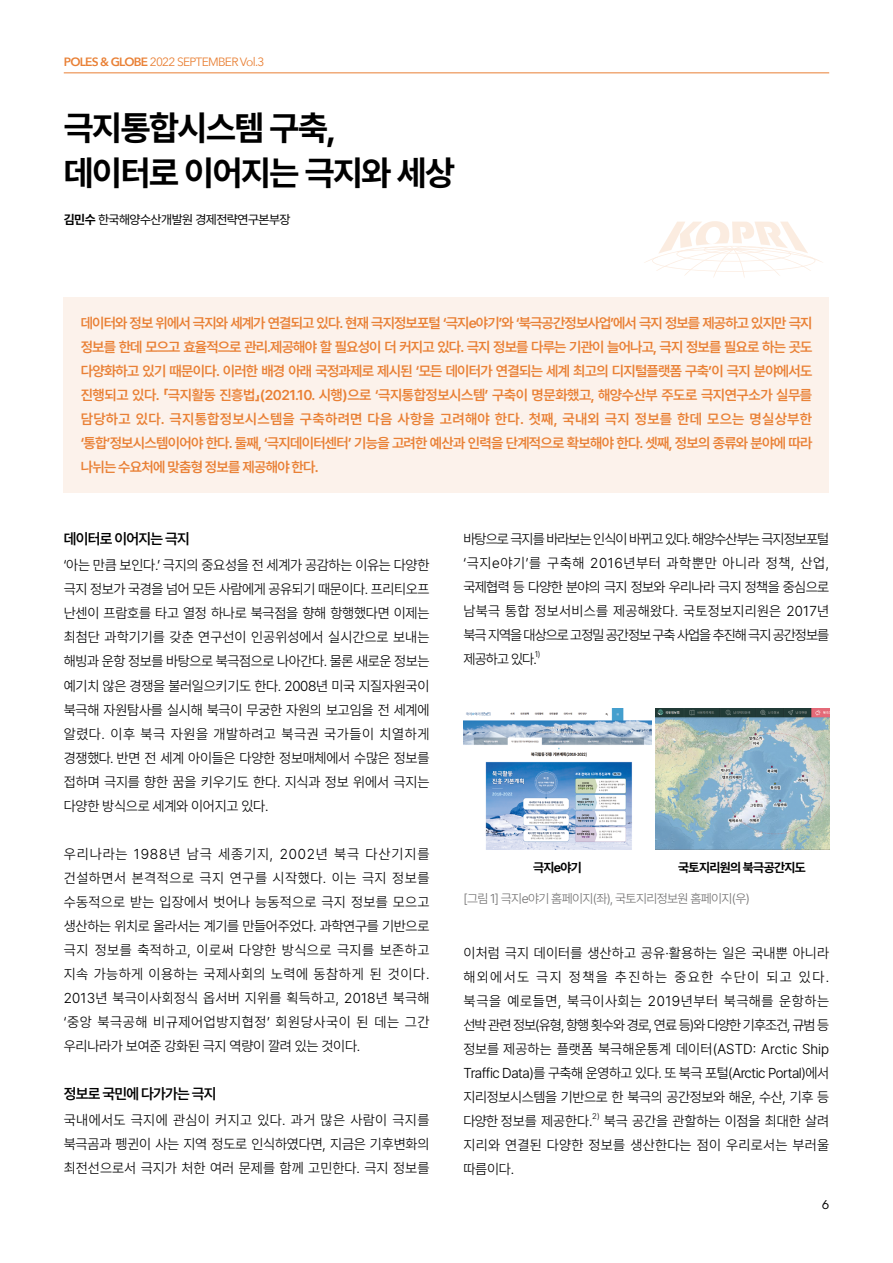
<style>
.page{position:relative;width:893px;height:1263px;background:#fff}
.page>*{position:absolute;margin:0;border:0;box-sizing:border-box;transform-origin:0 0}
.t1{font:700 34.5px/45px "Pretendard";letter-spacing:-.04em;color:#000}
.t2{font:600 15px "Pretendard";letter-spacing:-.05em;color:#000}
.t3{font:300 14.25px/24px "Pretendard";letter-spacing:-.015em;color:#000;text-align:justify}
.t4{font:600 14.25px/24px "Pretendard";letter-spacing:-.05em;color:#e98035;text-align:justify}
.t5{font:300 12.75px "Pretendard";letter-spacing:-.05em;color:#727171}
.t6{font:12.75px "Pretendard";letter-spacing:-.04em;color:#000}
.t7{font:700 12.75px "Pretendard";letter-spacing:-.05em;color:#000}
.t8{font:12px "Avenir Next";letter-spacing:-.06em;color:#e98035}
.t9{font:12px "ITC Avant Garde Std";color:#000}
.t10{font:300 8.25px "Pretendard";color:#000}
.s1{font-weight:600}
.s2{font-weight:700}
</style>
<div class="page">
<hr style="left:64px;top:72px;width:765px;height:1px;background:#e98035">
<svg style="left:644px;top:221px;width:179px;height:57px"></svg>
<div style="left:64px;top:298px;width:765px;height:195px;background:#fcf2eb"></div>
<img style="left:655px;top:708px;width:174px;height:141px">
<img style="left:463px;top:709px;width:188px;height:140px">
<p class="t8" style="left:64px;top:51px;width:202px"><span class="s1">POLES &amp; GLOBE</span> 2022 SEPTEMBER Vol.3</p>
<h1 class="t1" style="left:64px;top:104px;width:393px">극지통합시스템 구축, 데이터로 이어지는 극지와 세상</h1>
<p class="t6" style="left:64px;top:211px;width:228px"><span class="s2">김민수</span> 한국해양수산개발원 경제전략연구본부장</p>
<p class="t4" style="left:81px;top:310px;width:733px">데이터와 정보 위에서 극지와 세계가 연결되고 있다. 현재 극지정보포털 ‘극지e야기’와 ‘북극공간정보사업’에서 극지 정보를 제공하고 있지만 극지 정보를 한데 모으고 효율적으로 관리․제공해야 할 필요성이 더 커지고 있다. 극지 정보를 다루는 기관이 늘어나고, 극지 정보를 필요로 하는 곳도 다양화하고 있기 때문이다. 이러한 배경 아래 국정과제로 제시된 ‘모든 데이터가 연결되는 세계 최고의 디지털플랫폼 구축’이 극지 분야에서도 진행되고 있다. 「극지활동 진흥법」(2021.10. 시행)으로 ‘극지통합정보시스템’ 구축이 명문화했고, 해양수산부 주도로 극지연구소가 실무를 담당하고 있다. 극지통합정보시스템을 구축하려면 다음 사항을 고려해야 한다. 첫째, 국내외 극지 정보를 한데 모으는 명실상부한 ‘통합’정보시스템이어야 한다. 둘째, ‘극지데이터센터’ 기능을 고려한 예산과 인력을 단계적으로 확보해야 한다. 셋째, 정보의 종류와 분야에 따라 나뉘는 수요처에 맞춤형 정보를 제공해야 한다.</p>
<p class="t2" style="left:64px;top:528px;width:128px">데이터로 이어지는 극지</p>
<p class="t3" style="left:64px;top:553px;width:367px">‘아는 만큼 보인다.’ 극지의 중요성을 전 세계가 공감하는 이유는 다양한 극지 정보가 국경을 넘어 모든 사람에게 공유되기 때문이다. 프리티오프 난센이 프람호를 타고 열정 하나로 북극점을 향해 항행했다면 이제는 최첨단 과학기기를 갖춘 연구선이 인공위성에서 실시간으로 보내는 해빙과 운항 정보를 바탕으로 북극점으로 나아간다. 물론 새로운 정보는 예기치 않은 경쟁을 불러일으키기도 한다. 2008년 미국 지질자원국이 북극해 자원탐사를 실시해 북극이 무궁한 자원의 보고임을 전 세계에 알렸다. 이후 북극 자원을 개발하려고 북극권 국가들이 치열하게 경쟁했다. 반면 전 세계 아이들은 다양한 정보매체에서 수많은 정보를 접하며 극지를 향한 꿈을 키우기도 한다. 지식과 정보 위에서 극지는 다양한 방식으로 세계와 이어지고 있다.</p>
<p class="t3" style="left:64px;top:841px;width:367px">우리나라는 1988년 남극 세종기지, 2002년 북극 다산기지를 건설하면서 본격적으로 극지 연구를 시작했다. 이는 극지 정보를 수동적으로 받는 입장에서 벗어나 능동적으로 극지 정보를 모으고 생산하는 위치로 올라서는 계기를 만들어주었다. 과학연구를 기반으로 극지 정보를 축적하고, 이로써 다양한 방식으로 극지를 보존하고 지속 가능하게 이용하는 국제사회의 노력에 동참하게 된 것이다.<br>2013년 북극이사회정식 옵서버 지위를 획득하고, 2018년 북극해 ‘중앙 북극공해 비규제어업방지협정’ 회원당사국이 된 데는 그간 우리나라가 보여준 강화된 극지 역량이 깔려 있는 것이다.</p>
<p class="t2" style="left:64px;top:1083px;width:154px">정보로 국민에 다가가는 극지</p>
<p class="t3" style="left:64px;top:1108px;width:367px">국내에서도 극지에 관심이 커지고 있다. 과거 많은 사람이 극지를 북극곰과 펭귄이 사는 지역 정도로 인식하였다면, 지금은 기후변화의 최전선으로서 극지가 처한 여러 문제를 함께 고민한다. 극지 정보를</p>
<p class="t3" style="left:463px;top:526px;width:367px">바탕으로 극지를 바라보는 인식이 바뀌고 있다. 해양수산부는 극지정보포털 ‘극지e야기’를 구축해 2016년부터 과학뿐만 아니라 정책, 산업, 국제협력 등 다양한 분야의 극지 정보와 우리나라 극지 정책을 중심으로 남북극 통합 정보서비스를 제공해왔다. 국토정보지리원은 2017년 북극 지역을 대상으로 고정밀 공간정보 구축 사업을 추진해 극지 공간정보를 제공하고 있다.</p>
<p class="t10" style="left:535px;top:648px;width:7px">1)</p>
<p class="t7" style="left:533px;top:858px;width:50px">극지e야기</p>
<p class="t7" style="left:678px;top:858px;width:129px">국토지리원의 북극공간지도</p>
<p class="t5" style="left:463px;top:890px;width:288px">[그림 1] 극지e야기 홈페이지(좌), 국토지리정보원 홈페이지(우)</p>
<p class="t3" style="left:463px;top:940px;width:367px">이처럼 극지 데이터를 생산하고 공유·활용하는 일은 국내뿐 아니라 해외에서도 극지 정책을 추진하는 중요한 수단이 되고 있다. 북극을 예로들면, 북극이사회는 2019년부터 북극해를 운항하는 선박 관련 정보(유형, 항행 횟수와 경로, 연료 등)와 다양한 기후조건, 규범 등 정보를 제공하는 플랫폼 북극해운통계 데이터(ASTD: Arctic Ship Traffic Data)를 구축해 운영하고 있다. 또 북극 포털(Arctic Portal)에서 지리정보시스템을 기반으로 한 북극의 공간정보와 해운, 수산, 기후 등 다양한 정보를 제공한다.</p>
<p class="t10" style="left:592px;top:1110px;width:9px">2)</p>
<p class="t3" style="left:463px;top:1108px;width:367px;text-indent:140px">북극 공간을 관할하는 이점을 최대한 살려 지리와 연결된 다양한 정보를 생산한다는 점이 우리로서는 부러울 따름이다.</p>
<p class="t9" style="left:822px;top:1197px;width:8px">6</p>
</div>
